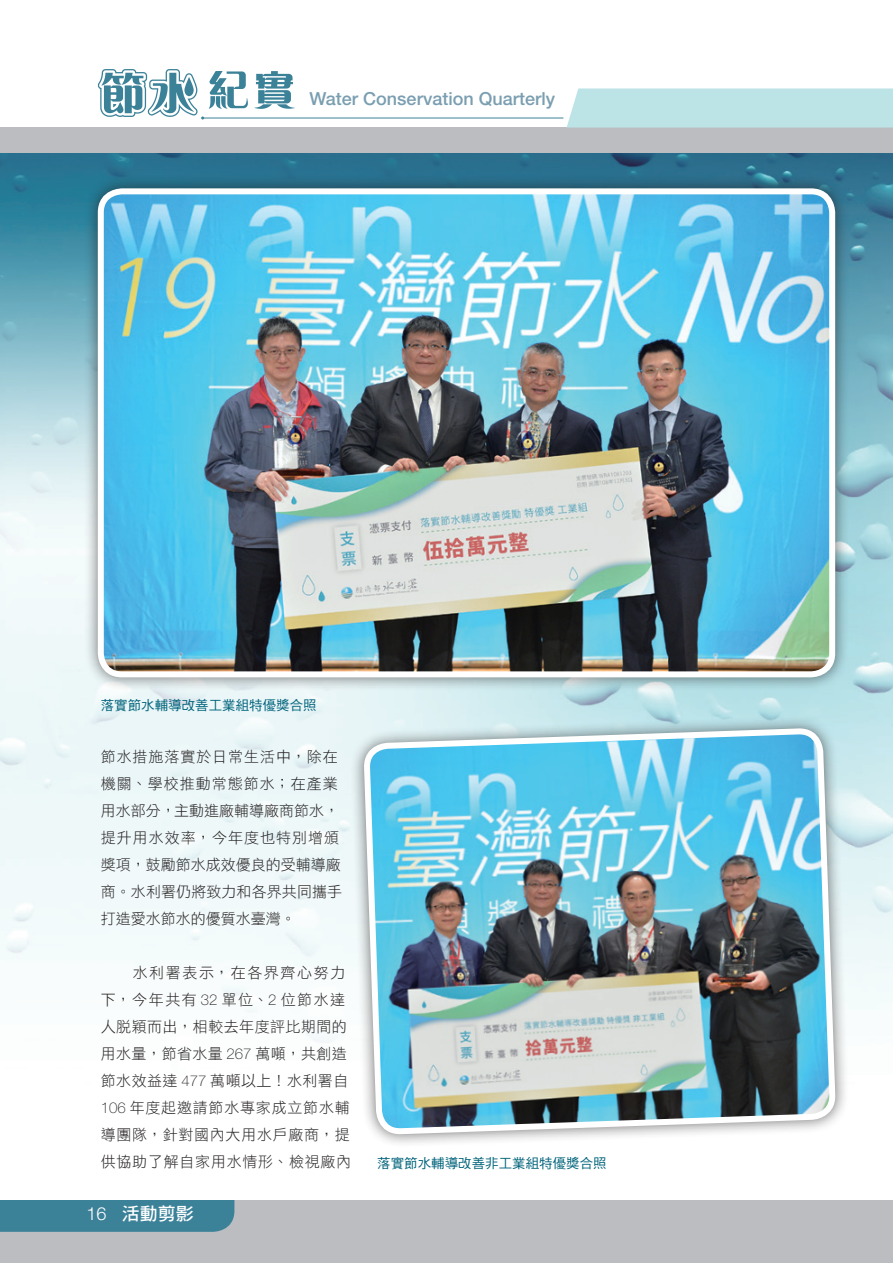
<style>
.page{position:relative;width:893px;height:1263px;background:#fff}
.page>*{position:absolute;margin:0;border:0;box-sizing:border-box;transform-origin:0 0}
.t1{font:500 18px "Helvetica Neue";color:#7a9eb1}
.t2{font:18px "DF Hei Std W7";color:#fff}
.內文{font:15px/27px "DF Hei Std W3";letter-spacing:.045em;color:#231f20}
.內文-2{font:15px/27px "DF Hei Std W3";letter-spacing:.005em;color:#231f20}
.圖說{font:13.5px "DF Hei Std W5";color:#00637b}
.s1{font-family:"Helvetica Neue";font-weight:100}
.s2{font-family:"Helvetica Neue";font-weight:300}
</style>
<div class="page">
<div style="left:0;top:128px;width:893px;height:1135px;background:#bcbdc0"></div>
<div style="left:567px;top:88px;width:326px;height:40px;background:#bce3e5"></div>
<svg style="left:0;top:1199px;width:234px;height:33px"></svg>
<img style="left:0;top:153px;width:893px;height:1046px">
<div style="left:83px;top:174px;width:766px;height:517px;background:#231f20;opacity:.65"></div>
<img style="left:101px;top:191px;width:731px;height:483px">
<div style="left:98px;top:188px;width:737px;height:489px;border:6px solid #fff;border-radius:21px"></div>
<div style="left:350px;top:714px;width:499px;height:434px;background:#231f20;opacity:.65"></div>
<img style="left:366px;top:731px;width:467px;height:401px">
<svg style="left:255px;top:71px;width:40px;height:38px"></svg>
<hr style="left:203px;top:118px;width:360px;height:1px;background:#3b8299">
<svg style="left:98px;top:69px;width:150px;height:51px"></svg>
<p class="t1" style="left:310px;top:88px;width:247px">Water Conservation Quarterly</p>
<p class="圖說" style="left:101px;top:698px;width:218px">落實節水輔導改善工業組特優獎合照</p>
<p class="內文-2" style="left:101px;top:743px;width:243px">節水措施落實於日常生活中，除在機關、學校推動常態節水；在產業用水部分，主動進廠輔導廠商節水，提升用水效率，今年度也特別增頒獎項，鼓勵節水成效優良的受輔導廠商。水利署仍將致力和各界共同攜手打造愛水節水的優質水臺灣。</p>
<p class="內文" style="left:101px;top:959px;width:252px;text-indent:32px">水利署表示，在各界齊心努力下，今年共有 <span class="s1">32</span> 單位、<span class="s1">2</span> 位節水達人脫穎而出，相較去年度評比期間的用水量，節省水量 <span class="s1">267</span> 萬噸，共創造節水效益達 <span class="s1">477</span> 萬噸以上！水利署自<br><span class="s1">106</span> 年度起邀請節水專家成立節水輔導團隊，針對國內大用水戶廠商，提供協助了解自家用水情形、檢視廠內</p>
<p class="t2" style="left:87px;top:1204px;width:109px"><span class="s2">16</span> 活動剪影</p>
<p class="圖說" style="left:377px;top:1155px;width:231px">落實節水輔導改善非工業組特優獎合照</p>
</div>
